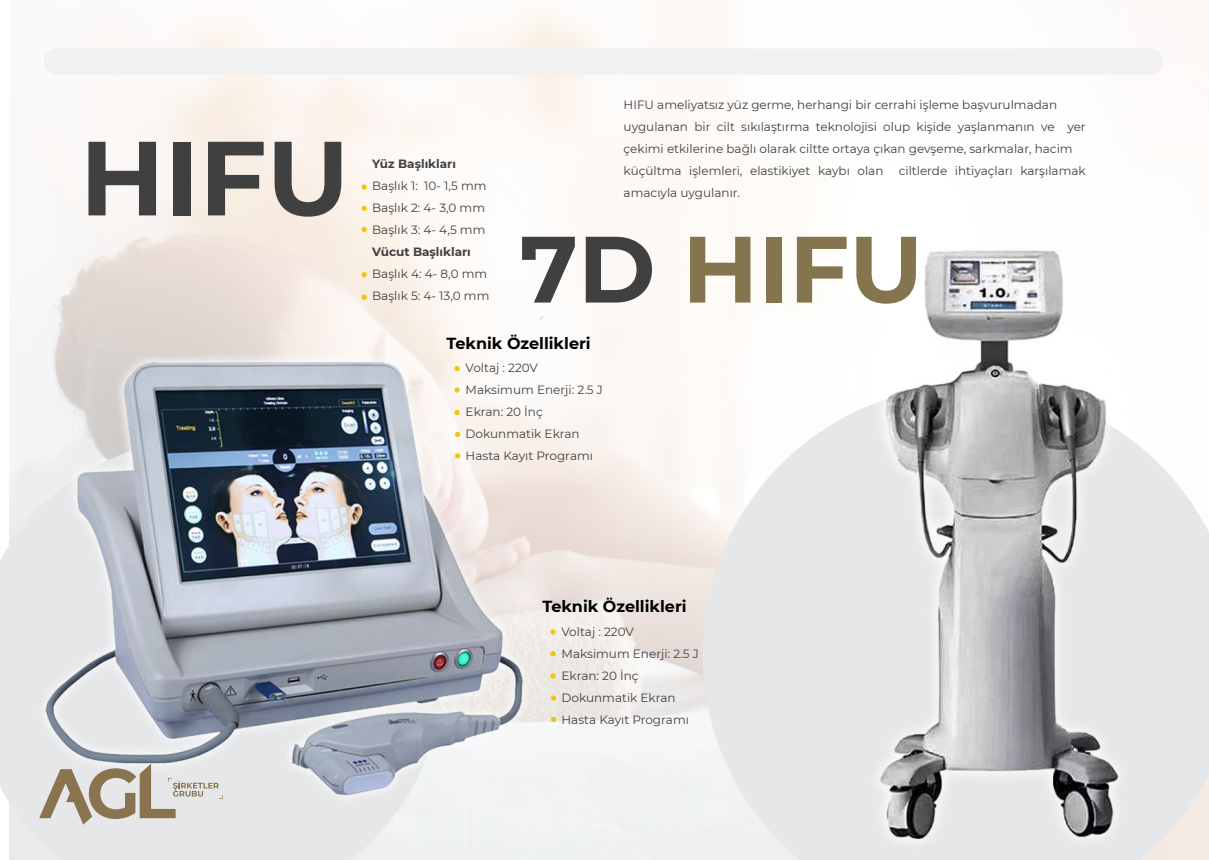
<style>
.page{position:relative;width:1209px;height:860px;background:#fff}
.page>*{position:absolute;margin:0;border:0;box-sizing:border-box;transform-origin:0 0}
.t1{font:700 105.2px "Montserrat";color:#404041}
.t2{font:700 94px "Montserrat";color:#85754e}
.t3{font:700 16px "Montserrat";color:#000}
.t4{font:12px/22px "Montserrat";color:#404041}
.t5{font:700 12px "Montserrat";color:#404041}
.s1{color:#404041}
</style>
<div class="page">
<svg style="left:54px;top:841px;width:388px;height:19px;background:#e7e8e9"></svg>
<div style="left:44px;top:49px;width:1119px;height:26px;background:#f1f1f2;border-radius:13px"></div>
<svg style="left:361px;top:185px;width:6px;height:5px"></svg>
<svg style="left:361px;top:206px;width:6px;height:5px"></svg>
<svg style="left:361px;top:227px;width:6px;height:5px"></svg>
<img style="left:0;top:246px;width:655px;height:595px">
<img style="left:655px;top:201px;width:554px;height:659px">
<svg style="left:39px;top:764px;width:184px;height:61px;background:#cac5ba"></svg>
<h1 class="t1" style="left:80px;top:102px;width:271px">HIFU</h1>
<p class="t5" style="left:372px;top:155px;width:85px">Yüz Başlıkları</p>
<p class="t4" style="left:372px;top:174px;width:116px">Başlık 1: 10- 1,5 mm<br>Başlık 2: 4- 3,0 mm<br>Başlık 3: 4- 4,5 mm</p>
<p class="t5" style="left:372px;top:243px;width:100px">Vücut Başlıkları</p>
<p class="t4" style="left:372px;top:262px;width:119px">Başlık 4: 4- 8,0 mm<br>Başlık 5: 4- 13,0 mm</p>
<p class="t4" style="left:623px;top:93px;width:463px">HIFU ameliyatsız yüz germe, herhangi bir cerrahi işleme başvurulmadan uygulanan bir cilt sıkılaştırma teknolojisi olup kişide yaşlanmanın ve yer çekimi etkilerine bağlı olarak ciltte ortaya çıkan gevşeme, sarkmalar, hacim küçültma işlemleri, elastikiyet kaybı olan</p>
<p class="t4" style="left:898px;top:159px;width:188px">ciltlerde ihtiyaçları karşılamak</p>
<p class="t4" style="left:623px;top:181px;width:118px">amacıyla uygulanır.</p>
<h2 class="t2" style="left:519px;top:201px;width:405px"><span class="s1">7D</span> HIFU</h2>
<h3 class="t3" style="left:446px;top:332px;width:146px">Teknik Özellikleri</h3>
<p class="t4" style="left:465px;top:356px;width:139px">Voltaj : 220V<br>Maksimum Enerji: 2.5 J<br>Ekran: 20 İnç<br>Dokunmatik Ekran<br>Hasta Kayıt Programı</p>
<h3 class="t3" style="left:542px;top:595px;width:146px">Teknik Özellikleri</h3>
<p class="t4" style="left:561px;top:620px;width:139px">Voltaj : 220V<br>Maksimum Enerji: 2.5 J<br>Ekran: 20 İnç<br>Dokunmatik Ekran<br>Hasta Kayıt Programı</p>
</div>
